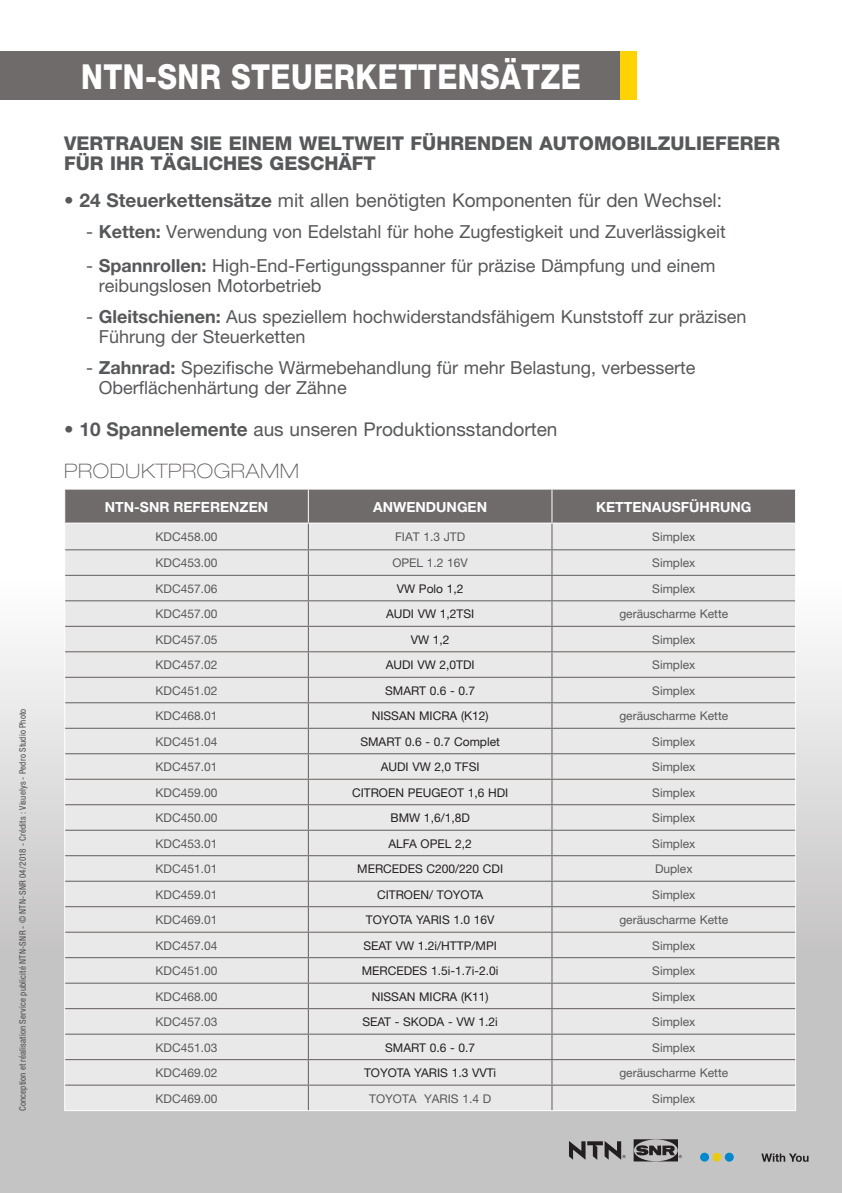
<style>
.page{position:relative;width:842px;height:1193px;background:#fff}
.page>*{position:absolute;margin:0;border:0;box-sizing:border-box;transform-origin:0 0}
.t1{font:800 34.6px "Helvetica Neue";letter-spacing:.015em;color:#fff;scale:.85 1}
.t2{font:100 expanded 20px "Helvetica Neue";letter-spacing:.03em;color:#615d5e}
.t3{font:19px "Helvetica Neue";color:#57585a}
.t4{font:800 19px/20px "Helvetica Neue";color:#57585a}
.t5{font:18px/20px "Helvetica Neue";color:#57585a}
.t6{font:700 14px "Helvetica Neue";color:#fff}
.t7{font:12px "Helvetica Neue";color:#57585a}
.t8{font:12px "Helvetica Neue";color:#231f20}
.t9{font:condensed 9px "Helvetica Neue";letter-spacing:.02em;color:#4b4c4d}
.s1{font-family:"Helvetica Neue CE";font-weight:700}
</style>
<div class="page">
<div style="left:0;top:581px;width:841px;height:612px;background:linear-gradient(to bottom,#f5f5f5,#b8b6b6)"></div>
<div style="left:163px;top:52px;width:473px;height:48px;background:#fed304"></div>
<div style="left:0;top:52px;width:619px;height:48px;background:#6f6b6b"></div>
<svg style="left:569px;top:1140px;width:56px;height:19px"></svg>
<svg style="left:633px;top:1139px;width:48px;height:22px"></svg>
<svg style="left:761px;top:1153px;width:47px;height:8px"></svg>
<div style="left:700px;top:1152px;width:9px;height:9px;background:#0089cf;border-radius:50%"></div>
<svg style="left:724px;top:1152px;width:9px;height:9px"></svg>
<div style="left:712px;top:1152px;width:9px;height:9px;background:#e8cb19;border-radius:50%"></div>
<hr style="left:64px;top:1110px;width:244px;height:1px;background:#fff">
<hr style="left:308px;top:1110px;width:244px;height:1px;background:#fff">
<hr style="left:552px;top:1110px;width:244px;height:1px;background:#fff">
<svg style="left:64px;top:489px;width:732px;height:621px;background:#dedddd"></svg>
<p class="t9" style="left:18px;top:1111px;width:404px;rotate:-90deg">Conception et réalisation Service publicité NTN-SNR - © NTN-SNR 04/2018 - Crédits : Visuelys - Pedro Studio Photo</p>
<p class="t1" style="left:81px;top:56px;width:589px">NTN-SNR STEUERKETTENSÄTZE</p>
<p class="t4" style="left:64px;top:134px;width:717px">VERTRAUEN SIE EINEM WELTWEIT FÜHRENDEN AUTOMOBILZULIEFERER<br>FÜR IHR TÄGLICHES GESCHÄFT</p>
<p class="t3" style="left:64px;top:189px;width:659px">• <span class="s1">24 Steuerkettensätze</span> mit allen benötigten Komponenten für den Wechsel:</p>
<p class="t5" style="left:86px;top:221px;width:640px">- <span class="s1">Ketten:</span> Verwendung von Edelstahl für hohe Zugfestigkeit und Zuverlässigkeit</p>
<p class="t5" style="left:99px;top:255px;width:618px;text-indent:-13px">- <span class="s1">Spannrollen:</span> High-End-Fertigungsspanner für präzise Dämpfung und einem reibungslosen Motorbetrieb</p>
<p class="t5" style="left:99px;top:306px;width:649px;text-indent:-13px">- <span class="s1">Gleitschienen:</span> Aus speziellem hochwiderstandsfähigem Kunststoff zur präzisen<br>Führung der Steuerketten</p>
<p class="t5" style="left:99px;top:357px;width:598px;text-indent:-13px">- <span class="s1">Zahnrad:</span> Spezifische Wärmebehandlung für mehr Belastung, verbesserte<br>Oberflächenhärtung der Zähne</p>
<p class="t3" style="left:64px;top:418px;width:494px"><span class="s1">• 10 Spannelemente</span> aus unseren Produktionsstandorten</p>
<p class="t2" style="left:64px;top:459px;width:236px">PRODUKTPROGRAMM</p>
<p class="t6" style="left:105px;top:498px;width:165px">NTN-SNR REFERENZEN</p>
<p class="t6" style="left:373px;top:498px;width:115px">ANWENDUNGEN</p>
<p class="t6" style="left:596px;top:498px;width:157px">KETTENAUSFÜHRUNG</p>
<p class="t7" style="left:155px;top:530px;width:63px">KDC458.00</p>
<p class="t7" style="left:395px;top:530px;width:72px">FIAT 1.3 JTD</p>
<p class="t7" style="left:652px;top:530px;width:45px">Simplex</p>
<p class="t7" style="left:155px;top:556px;width:63px">KDC453.00</p>
<p class="t7" style="left:392px;top:556px;width:77px">OPEL 1.2 16V</p>
<p class="t7" style="left:652px;top:556px;width:45px">Simplex</p>
<p class="t7" style="left:155px;top:581px;width:63px">KDC457.06</p>
<p class="t8" style="left:397px;top:581px;width:68px">VW Polo 1,2</p>
<p class="t7" style="left:652px;top:581px;width:45px">Simplex</p>
<p class="t7" style="left:155px;top:607px;width:63px">KDC457.00</p>
<p class="t8" style="left:386px;top:607px;width:90px">AUDI VW 1,2TSI</p>
<p class="t7" style="left:619px;top:607px;width:110px">geräuscharme Kette</p>
<p class="t7" style="left:155px;top:632px;width:63px">KDC457.05</p>
<p class="t8" style="left:410px;top:632px;width:40px">VW 1,2</p>
<p class="t7" style="left:652px;top:632px;width:45px">Simplex</p>
<p class="t7" style="left:155px;top:658px;width:63px">KDC457.02</p>
<p class="t8" style="left:385px;top:658px;width:90px">AUDI VW 2,0TDI</p>
<p class="t7" style="left:652px;top:658px;width:45px">Simplex</p>
<p class="t7" style="left:155px;top:683px;width:63px">KDC451.02</p>
<p class="t8" style="left:385px;top:683px;width:91px">SMART 0.6 - 0.7</p>
<p class="t7" style="left:652px;top:683px;width:45px">Simplex</p>
<p class="t7" style="left:155px;top:709px;width:63px">KDC468.01</p>
<p class="t8" style="left:371px;top:709px;width:118px">NISSAN MICRA (K12)</p>
<p class="t7" style="left:619px;top:709px;width:110px">geräuscharme Kette</p>
<p class="t7" style="left:155px;top:734px;width:63px">KDC451.04</p>
<p class="t8" style="left:360px;top:734px;width:141px">SMART 0.6 - 0.7 Complet</p>
<p class="t7" style="left:652px;top:734px;width:45px">Simplex</p>
<p class="t7" style="left:155px;top:760px;width:63px">KDC457.01</p>
<p class="t8" style="left:380px;top:760px;width:100px">AUDI VW 2,0 TFSI</p>
<p class="t7" style="left:652px;top:760px;width:45px">Simplex</p>
<p class="t7" style="left:155px;top:785px;width:63px">KDC459.00</p>
<p class="t8" style="left:352px;top:785px;width:158px">CITROEN PEUGEOT 1,6 HDI</p>
<p class="t7" style="left:652px;top:785px;width:45px">Simplex</p>
<p class="t7" style="left:155px;top:810px;width:63px">KDC450.00</p>
<p class="t8" style="left:390px;top:810px;width:81px">BMW 1,6/1,8D</p>
<p class="t7" style="left:652px;top:810px;width:45px">Simplex</p>
<p class="t7" style="left:155px;top:836px;width:63px">KDC453.01</p>
<p class="t8" style="left:388px;top:836px;width:85px">ALFA OPEL 2,2</p>
<p class="t7" style="left:652px;top:836px;width:45px">Simplex</p>
<p class="t7" style="left:155px;top:861px;width:63px">KDC451.01</p>
<p class="t8" style="left:357px;top:861px;width:147px">MERCEDES C200/220 CDI</p>
<p class="t7" style="left:655px;top:861px;width:39px">Duplex</p>
<p class="t7" style="left:155px;top:887px;width:63px">KDC459.01</p>
<p class="t8" style="left:377px;top:887px;width:108px">CITROEN/ TOYOTA</p>
<p class="t7" style="left:652px;top:887px;width:45px">Simplex</p>
<p class="t7" style="left:155px;top:912px;width:63px">KDC469.01</p>
<p class="t8" style="left:366px;top:912px;width:130px">TOYOTA YARIS 1.0 16V</p>
<p class="t7" style="left:619px;top:912px;width:110px">geräuscharme Kette</p>
<p class="t7" style="left:155px;top:938px;width:63px">KDC457.04</p>
<p class="t8" style="left:363px;top:938px;width:135px">SEAT VW 1.2i/HTTP/MPI</p>
<p class="t7" style="left:652px;top:938px;width:45px">Simplex</p>
<p class="t7" style="left:155px;top:963px;width:63px">KDC451.00</p>
<p class="t8" style="left:362px;top:963px;width:138px">MERCEDES 1.5i-1.7i-2.0i</p>
<p class="t7" style="left:652px;top:963px;width:45px">Simplex</p>
<p class="t7" style="left:155px;top:989px;width:63px">KDC468.00</p>
<p class="t8" style="left:371px;top:989px;width:118px">NISSAN MICRA (K11)</p>
<p class="t7" style="left:652px;top:989px;width:45px">Simplex</p>
<p class="t7" style="left:155px;top:1014px;width:63px">KDC457.03</p>
<p class="t8" style="left:362px;top:1014px;width:137px">SEAT - SKODA - VW 1.2i</p>
<p class="t7" style="left:652px;top:1014px;width:45px">Simplex</p>
<p class="t7" style="left:155px;top:1040px;width:63px">KDC451.03</p>
<p class="t8" style="left:385px;top:1040px;width:91px">SMART 0.6 - 0.7</p>
<p class="t7" style="left:652px;top:1040px;width:45px">Simplex</p>
<p class="t7" style="left:155px;top:1065px;width:63px">KDC469.02</p>
<p class="t8" style="left:364px;top:1065px;width:134px">TOYOTA YARIS 1.3 VVTi</p>
<p class="t7" style="left:619px;top:1065px;width:110px">geräuscharme Kette</p>
<p class="t7" style="left:155px;top:1091px;width:63px">KDC469.00</p>
<p class="t7" style="left:369px;top:1091px;width:124px">TOYOTA YARIS 1.4 D</p>
<p class="t7" style="left:652px;top:1091px;width:45px">Simplex</p>
</div>
